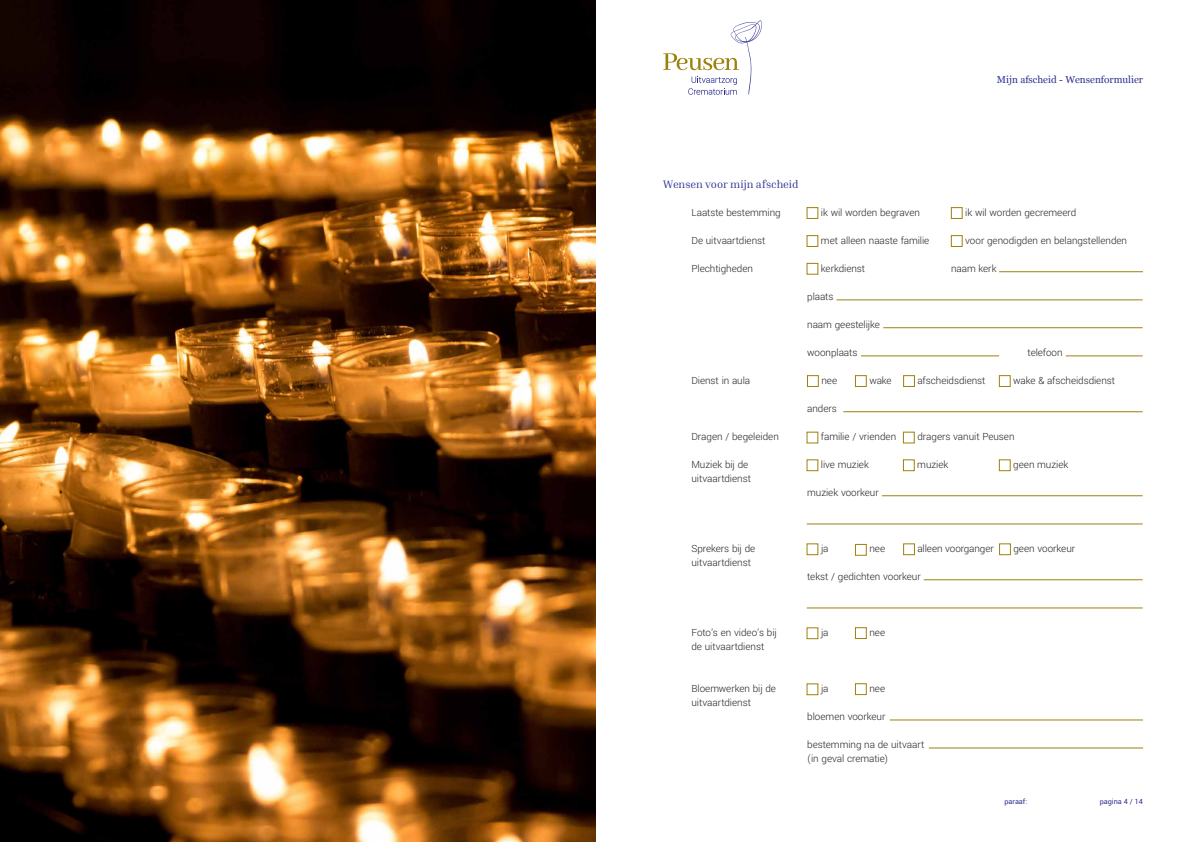
<style>
.page{position:relative;width:1191px;height:842px;background:#fff}
.page>*{position:absolute;margin:0;border:0;box-sizing:border-box;transform-origin:0 0}
.t1{font:300 11px/14px "Yantramanav";letter-spacing:-.005em;color:#231f20}
.t2{font:11px "Inria Serif";letter-spacing:-.01em;color:#2e3092}
.t3{font:10px "Georgia";color:#2e3092}
.t4{font:8px "Yantramanav";color:#2e3092}
</style>
<div class="page">
<svg style="left:663px;top:20px;width:99px;height:75px"></svg>
<div style="left:806px;top:207px;width:12px;height:12px;border:1px solid #9d810d"></div>
<div style="left:806px;top:235px;width:12px;height:12px;border:1px solid #9d810d"></div>
<div style="left:806px;top:460px;width:12px;height:11px;border:1px solid #9d810d"></div>
<div style="left:806px;top:628px;width:12px;height:11px;border:1px solid #9d810d"></div>
<div style="left:806px;top:684px;width:12px;height:11px;border:1px solid #9d810d"></div>
<div style="left:806px;top:544px;width:12px;height:11px;border:1px solid #9d810d"></div>
<div style="left:903px;top:460px;width:11px;height:11px;border:1px solid #9d810d"></div>
<div style="left:855px;top:627px;width:11px;height:12px;border:1px solid #9d810d"></div>
<div style="left:855px;top:544px;width:11px;height:11px;border:1px solid #9d810d"></div>
<div style="left:855px;top:683px;width:11px;height:12px;border:1px solid #9d810d"></div>
<div style="left:999px;top:460px;width:11px;height:11px;border:1px solid #9d810d"></div>
<div style="left:903px;top:544px;width:11px;height:11px;border:1px solid #9d810d"></div>
<div style="left:999px;top:544px;width:11px;height:11px;border:1px solid #9d810d"></div>
<div style="left:806px;top:263px;width:12px;height:11px;border:1px solid #9d810d"></div>
<div style="left:951px;top:207px;width:11px;height:12px;border:1px solid #9d810d"></div>
<div style="left:951px;top:235px;width:11px;height:12px;border:1px solid #9d810d"></div>
<div style="left:903px;top:432px;width:11px;height:11px;border:1px solid #9d810d"></div>
<hr style="left:999px;top:272px;width:144px;height:1px;background:#9d810d">
<hr style="left:836px;top:300px;width:306px;height:1px;background:#9d810d">
<hr style="left:883px;top:328px;width:259px;height:1px;background:#9d810d">
<hr style="left:843px;top:412px;width:299px;height:1px;background:#9d810d">
<hr style="left:882px;top:496px;width:260px;height:1px;background:#9d810d">
<hr style="left:889px;top:720px;width:254px;height:1px;background:#9d810d">
<hr style="left:928px;top:748px;width:215px;height:1px;background:#9d810d">
<hr style="left:923px;top:580px;width:219px;height:1px;background:#9d810d">
<hr style="left:806px;top:524px;width:336px;height:1px;background:#9d810d">
<hr style="left:806px;top:608px;width:336px;height:1px;background:#9d810d">
<hr style="left:861px;top:356px;width:138px;height:1px;background:#9d810d">
<hr style="left:1065px;top:356px;width:77px;height:1px;background:#9d810d">
<div style="left:807px;top:375px;width:11px;height:12px;border:1px solid #9d810d"></div>
<div style="left:855px;top:375px;width:11px;height:12px;border:1px solid #9d810d"></div>
<div style="left:903px;top:375px;width:11px;height:12px;border:1px solid #9d810d"></div>
<div style="left:999px;top:375px;width:11px;height:12px;border:1px solid #9d810d"></div>
<img style="left:0;top:0;width:595px;height:842px">
<p class="t3" style="left:997px;top:72px;width:148px">Mijn afscheid - Wensenformulier</p>
<p class="t2" style="left:663px;top:177px;width:137px">Wensen voor mijn afscheid</p>
<p class="t1" style="left:691px;top:205px;width:91px">Laatste bestemming</p>
<p class="t1" style="left:691px;top:233px;width:75px">De uitvaartdienst</p>
<p class="t1" style="left:821px;top:205px;width:100px">ik wil worden begraven</p>
<p class="t1" style="left:821px;top:233px;width:110px">met alleen naaste familie</p>
<p class="t1" style="left:965px;top:205px;width:112px">ik wil worden gecremeerd</p>
<p class="t1" style="left:965px;top:233px;width:163px">voor genodigden en belangstellenden</p>
<p class="t1" style="left:691px;top:261px;width:63px">Plechtigheden</p>
<p class="t1" style="left:821px;top:261px;width:46px">kerkdienst</p>
<p class="t1" style="left:951px;top:261px;width:47px">naam kerk</p>
<p class="t1" style="left:807px;top:289px;width:28px">plaats</p>
<p class="t1" style="left:807px;top:317px;width:74px">naam geestelijke</p>
<p class="t1" style="left:807px;top:345px;width:52px">woonplaats</p>
<p class="t1" style="left:1027px;top:345px;width:37px">telefoon</p>
<p class="t1" style="left:691px;top:373px;width:60px">Dienst in aula</p>
<p class="t1" style="left:821px;top:373px;width:17px">nee</p>
<p class="t1" style="left:869px;top:373px;width:24px">wake</p>
<p class="t1" style="left:917px;top:373px;width:69px">afscheidsdienst</p>
<p class="t1" style="left:1013px;top:373px;width:103px">wake &amp; afscheidsdienst</p>
<p class="t1" style="left:807px;top:401px;width:31px">anders</p>
<p class="t1" style="left:691px;top:429px;width:89px">Dragen / begeleiden</p>
<p class="t1" style="left:821px;top:429px;width:77px">familie / vrienden</p>
<p class="t1" style="left:917px;top:429px;width:98px">dragers vanuit Peusen</p>
<p class="t1" style="left:691px;top:457px;width:61px">Muziek bij de uitvaartdienst</p>
<p class="t1" style="left:821px;top:457px;width:49px">live muziek</p>
<p class="t1" style="left:917px;top:457px;width:33px">muziek</p>
<p class="t1" style="left:1013px;top:457px;width:57px">geen muziek</p>
<p class="t1" style="left:807px;top:485px;width:73px">muziek voorkeur</p>
<p class="t1" style="left:691px;top:541px;width:65px">Sprekers bij de uitvaartdienst</p>
<p class="t1" style="left:691px;top:625px;width:87px">Foto’s en video’s bij de uitvaartdienst</p>
<p class="t1" style="left:691px;top:681px;width:86px">Bloemwerken bij de uitvaartdienst</p>
<p class="t1" style="left:821px;top:541px;width:9px">ja</p>
<p class="t1" style="left:869px;top:541px;width:17px">nee</p>
<p class="t1" style="left:917px;top:541px;width:78px">alleen voorganger</p>
<p class="t1" style="left:1013px;top:541px;width:63px">geen voorkeur</p>
<p class="t1" style="left:807px;top:569px;width:115px">tekst / gedichten voorkeur</p>
<p class="t1" style="left:821px;top:625px;width:9px">ja</p>
<p class="t1" style="left:821px;top:681px;width:9px">ja</p>
<p class="t1" style="left:869px;top:625px;width:17px">nee</p>
<p class="t1" style="left:869px;top:681px;width:17px">nee</p>
<p class="t1" style="left:807px;top:709px;width:80px">bloemen voorkeur</p>
<p class="t1" style="left:807px;top:737px;width:119px">bestemming na de uitvaart (in geval crematie)</p>
<p class="t4" style="left:1004px;top:796px;width:24px">paraaf:</p>
<p class="t4" style="left:1099px;top:796px;width:45px">pagina 4 / 14</p>
</div>
